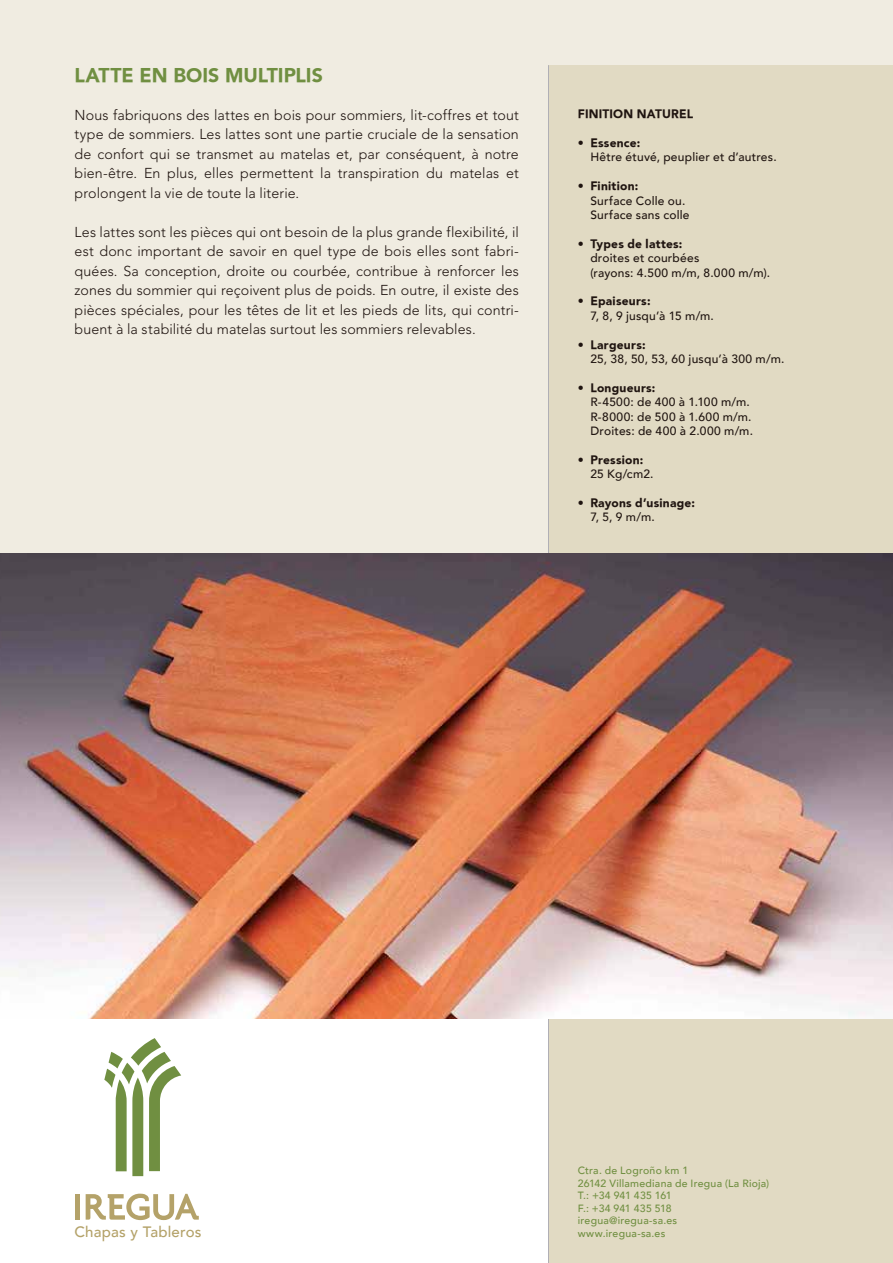
<style>
.page{position:relative;width:893px;height:1263px;background:#fff}
.page>*{position:absolute;margin:0;border:0;box-sizing:border-box;transform-origin:0 0}
.t1{font:900 19.5px "Avenir";color:#708f41}
.t2{font:500 15px "Avenir";letter-spacing:.01em;color:#b4a269}
.t3{font:300 14.25px/19.5px "Avenir";letter-spacing:.01em;color:#1f1410;text-align:justify}
.t4{font:500 12px/14.4px "Avenir";letter-spacing:.02em;color:#1f1410}
.t5{font:900 12px "Avenir";letter-spacing:.02em;color:#1f1410}
.t6{font:500 10.5px/12.6px "Avenir";letter-spacing:.025em;color:#708f41}
</style>
<div class="page">
<div style="left:0;top:0;width:893px;height:988px;background:#f0ece1"></div>
<div style="left:548px;top:65px;width:345px;height:1198px;background:#e1dac3"></div>
<svg style="left:104px;top:1038px;width:77px;height:138px"></svg>
<div style="left:75px;top:1194px;width:5px;height:25px;background:#b4a269"></div>
<svg style="left:86px;top:1193px;width:113px;height:27px"></svg>
<hr style="left:548px;top:65px;width:1px;height:1198px;background:#b0afb5">
<img style="left:0;top:553px;width:893px;height:465px">
<h1 class="t1" style="left:75px;top:64px;width:250px">LATTE EN BOIS MULTIPLIS</h1>
<p class="t3" style="left:75px;top:105px;width:446px">Nous fabriquons des lattes en bois pour sommiers, lit-coffres et tout type de sommiers. Les lattes sont une partie cruciale de la sensation de confort qui se transmet au matelas et, par conséquent, à notre bien-être. En plus, elles permettent la transpiration du matelas et prolongent la vie de toute la literie.</p>
<p class="t3" style="left:75px;top:222px;width:446px">Les lattes sont les pièces qui ont besoin de la plus grande flexibilité, il est donc important de savoir en quel type de bois elles sont fabri&shy;quées. Sa conception, droite ou courbée, contribue à renforcer les zones du sommier qui reçoivent plus de poids. En outre, il existe des pièces spéciales, pour les têtes de lit et les pieds de lits, qui contri&shy;buent à la stabilité du matelas surtout les sommiers relevables.</p>
<p class="t5" style="left:578px;top:107px;width:117px">FINITION NATUREL</p>
<p class="t5" style="left:578px;top:135px;width:64px">• Essence:</p>
<p class="t4" style="left:590px;top:149px;width:188px">Hêtre étuvé, peuplier et d’autres.</p>
<p class="t5" style="left:578px;top:179px;width:62px">• Finition:</p>
<p class="t4" style="left:590px;top:192px;width:101px">Surface Colle ou.<br>Surface sans colle</p>
<p class="t5" style="left:578px;top:236px;width:106px">• Types de lattes:</p>
<p class="t4" style="left:590px;top:250px;width:181px">droites et courbées<br>(rayons: 4.500 m/m, 8.000 m/m).</p>
<p class="t5" style="left:578px;top:294px;width:74px">• Epaiseurs:</p>
<p class="t4" style="left:590px;top:308px;width:125px">7, 8, 9 jusqu’à 15 m/m.</p>
<p class="t5" style="left:578px;top:337px;width:69px">• Largeurs:</p>
<p class="t4" style="left:590px;top:351px;width:196px">25, 38, 50, 53, 60 jusqu’à 300 m/m.</p>
<p class="t5" style="left:578px;top:380px;width:79px">• Longueurs:</p>
<p class="t4" style="left:590px;top:394px;width:164px">R-4500: de 400 à 1.100 m/m.<br>R-8000: de 500 à 1.600 m/m.<br>Droites: de 400 à 2.000 m/m.</p>
<p class="t5" style="left:578px;top:452px;width:67px">• Pression:</p>
<p class="t4" style="left:590px;top:466px;width:65px">25 Kg/cm2.</p>
<p class="t5" style="left:578px;top:495px;width:119px">• Rayons d’usinage:</p>
<p class="t4" style="left:590px;top:509px;width:66px">7, 5, 9 m/m.</p>
<p class="t2" style="left:75px;top:1219px;width:128px">Chapas y Tableros</p>
<p class="t6" style="left:578px;top:1163px;width:193px">Ctra. de Logroño km 1<br>26142 Villamediana de Iregua (La Rioja)<br>T.: +34 941 435 161<br>F.: +34 941 435 518 iregua@iregua-sa.es<br>www.iregua-sa.es</p>
</div>
